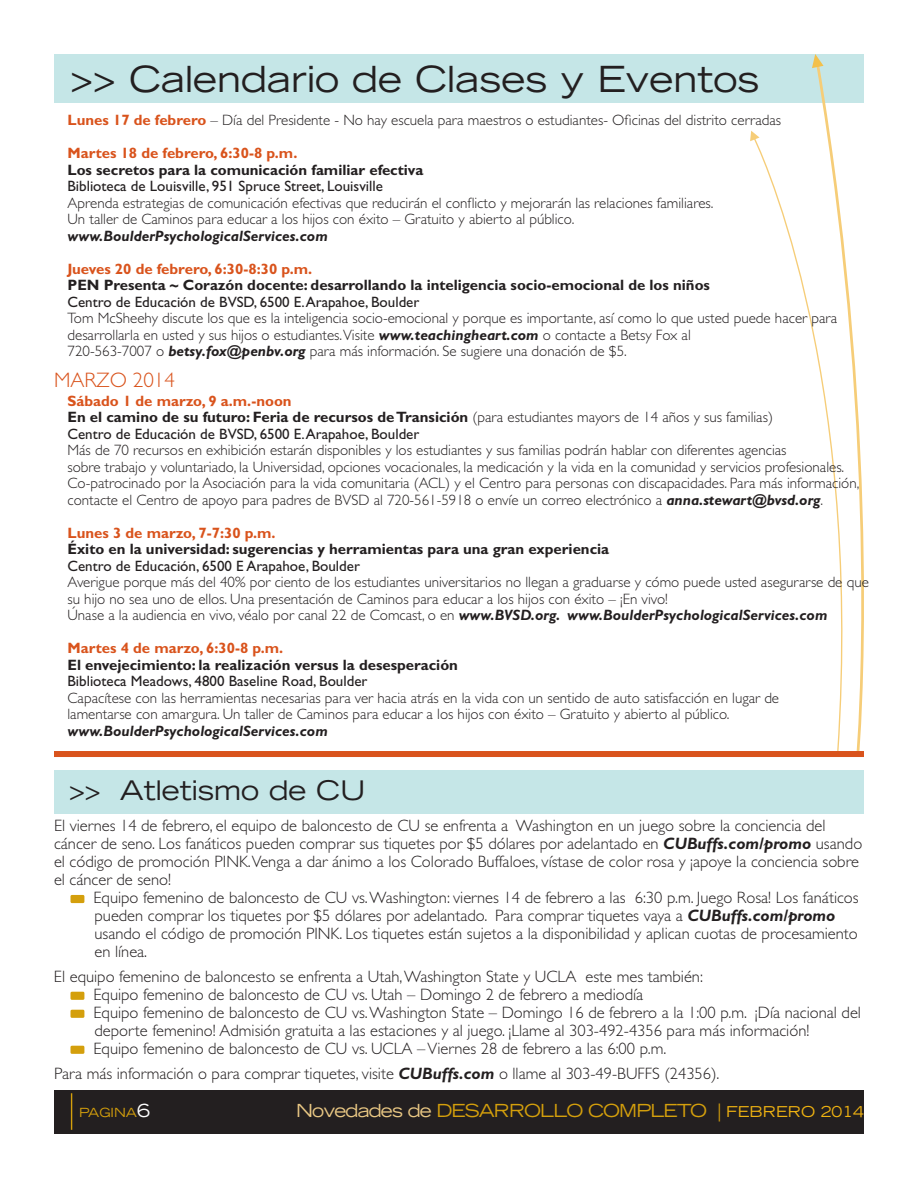
<style>
.page{position:relative;width:918px;height:1188px;background:#fff}
.page>*{position:absolute;margin:0;border:0;box-sizing:border-box;transform-origin:0 0}
.t1{font:expanded 36px "Trade Gothic LT Std";color:#231f20}
.t2{font:expanded 27px "Trade Gothic LT Std";color:#231f20}
.t3{font:300 21px "Gill Sans Std";color:#d9531c}
.t4{font:expanded 18px "Trade Gothic LT Std";letter-spacing:-.05em;color:#d49f0c}
.t5{font:300 16.5px/18px "Gill Sans Std";color:#231f20}
.t6{font:300 15px/16.5px "Gill Sans Std";color:#231f20}
.t7{font:700 15px/16.5px "Gill Sans Std";color:#231f20}
.t8{font:15px "Gill Sans Std";color:#231f20}
.t9{font:700 15px "Gill Sans Std";color:#d9531c}
.t10{font:italic 700 15px "Gill Sans Std";color:#231f20}
.t11{font:expanded 12.6px "Trade Gothic LT Std";color:#d49f0c}
.s1{font-size:37.65px}
.s2{font-weight:700;color:#d9531c}
.s3{font-weight:700;font-style:italic}
.s4{color:#d9531c}
.s5{font-weight:300}
.s6{font-weight:400}
.s7{font-size:18px;color:#fff}
.s8{color:#eac884}
.s9{font-size:15px;color:#efb211}
</style>
<div class="page">
<div style="left:54px;top:1090px;width:810px;height:44px;background:#231f20"></div>
<hr style="left:71px;top:1093px;width:1px;height:37px;background:#d49f0c">
<div style="left:54px;top:54px;width:810px;height:49px;background:#c5e6e7"></div>
<svg style="left:817px;top:68px;width:13px;height:67px"></svg>
<svg style="left:755px;top:135px;width:109px;height:616px"></svg>
<svg style="left:750px;top:131px;width:10px;height:10px"></svg>
<svg style="left:812px;top:54px;width:12px;height:14px"></svg>
<div style="left:54px;top:751px;width:810px;height:6px;background:#d9531c"></div>
<div style="left:70px;top:895px;width:14px;height:8px;background:#d49f0c;border-radius:2px"></div>
<div style="left:70px;top:992px;width:14px;height:8px;background:#d49f0c;border-radius:2px"></div>
<div style="left:70px;top:1010px;width:14px;height:8px;background:#d49f0c;border-radius:2px"></div>
<div style="left:70px;top:1046px;width:14px;height:8px;background:#d49f0c;border-radius:2px"></div>
<div style="left:54px;top:771px;width:810px;height:43px;background:#c5e6e7"></div>
<h1 class="t1" style="left:70px;top:55px;width:690px"><span class="s1">&gt;&gt;</span> Calendario de Clases y Eventos</h1>
<p class="t6" style="left:68px;top:112px;width:715px"><span class="s2">Lunes 17 de febrero</span> – Día del Presidente - No hay escuela para maestros o estudiantes- Oficinas del distrito cerradas</p>
<p class="t9" style="left:68px;top:144px;width:231px">Martes 18 de febrero, 6:30-8 p.m.</p>
<p class="t7" style="left:68px;top:161px;width:358px">Los secretos para la comunicación familiar efectiva</p>
<p class="t8" style="left:68px;top:178px;width:317px">Biblioteca de Louisville, 951 Spruce Street, Louisville</p>
<p class="t6" style="left:68px;top:195px;width:648px">Aprenda estrategias de comunicación efectivas que reducirán el conflicto y mejorarán las relaciones familiares.<br>Un taller de Caminos para educar a los hijos con éxito – Gratuito y abierto al público.</p>
<p class="t10" style="left:68px;top:227px;width:262px">www.BoulderPsychologicalServices.com</p>
<p class="t9" style="left:68px;top:260px;width:246px">Jueves 20 de febrero, 6:30-8:30 p.m.</p>
<p class="t7" style="left:68px;top:277px;width:644px">PEN Presenta ~ Corazón docente: desarrollando la inteligencia socio-emocional de los niños</p>
<p class="t8" style="left:68px;top:293px;width:353px">Centro de Educación de BVSD, 6500 E. Arapahoe, Boulder</p>
<p class="t6" style="left:68px;top:310px;width:771px">Tom McSheehy discute los que es la inteligencia socio-emocional y porque es importante, así como lo que usted puede hacer para desarrollarla en usted y sus hijos o estudiantes.Visite <span class="s3">www.teachingheart.com</span> o contacte a Betsy Fox al<br>720-563-7007 o <span class="s3">betsy.fox@penbv.org</span> para más información. Se sugiere una donación de $5.</p>
<p class="t7" style="left:68px;top:392px;width:707px"><span class="s4">Sábado 1 de marzo, 9 a.m.-noon<br></span>En el camino de su futuro: Feria de recursos de Transición <span class="s5">(para estudiantes mayors de 14 años y sus familias)<br></span><span class="s6">Centro de Educación de BVSD, 6500 E. Arapahoe, Boulder</span></p>
<p class="t6" style="left:68px;top:442px;width:793px">Más de 70 recursos en exhibición estarán disponibles y los estudiantes y sus familias podrán hablar con diferentes agencias<br>sobre trabajo y voluntariado, la Universidad, opciones vocacionales, la medicación y la vida en la comunidad y servicios profesionales.<br>Co-patrocinado por la Asociación para la vida comunitaria (ACL) y el Centro para personas con discapacidades. Para más información, contacte el Centro de apoyo para padres de BVSD al 720-561-5918 o envíe un correo electrónico a <span class="s3">anna.stewart@bvsd.org</span>.</p>
<p class="t9" style="left:68px;top:524px;width:210px">Lunes 3 de marzo, 7-7:30 p.m.</p>
<p class="t7" style="left:68px;top:541px;width:543px">Éxito en la universidad: sugerencias y herramientas para una gran experiencia</p>
<p class="t8" style="left:68px;top:557px;width:294px">Centro de Educación, 6500 E Arapahoe, Boulder</p>
<p class="t6" style="left:68px;top:574px;width:803px">Averigue porque más del 40% por ciento de los estudiantes universitarios no llegan a graduarse y cómo puede usted asegurarse de que su hijo no sea uno de ellos. Una presentación de Caminos para educar a los hijos con éxito – ¡En vivo!<br>Únase a la audiencia en vivo, véalo por canal 22 de Comcast, o en <span class="s3">www.BVSD.org. www.BoulderPsychologicalServices.com</span></p>
<p class="t9" style="left:68px;top:639px;width:217px">Martes 4 de marzo, 6:30-8 p.m.</p>
<p class="t7" style="left:68px;top:656px;width:392px">El envejecimiento: la realización versus la desesperación</p>
<p class="t8" style="left:68px;top:673px;width:302px">Biblioteca Meadows, 4800 Baseline Road, Boulder</p>
<p class="t6" style="left:68px;top:690px;width:713px">Capacítese con las herramientas necesarias para ver hacia atrás en la vida con un sentido de auto satisfacción en lugar de lamentarse con amargura. Un taller de Caminos para educar a los hijos con éxito – Gratuito y abierto al público.</p>
<p class="t10" style="left:68px;top:722px;width:262px">www.BoulderPsychologicalServices.com</p>
<h3 class="t3" style="left:54px;top:368px;width:122px">MARZO 2014</h3>
<h2 class="t2" style="left:69px;top:773px;width:298px">&gt;&gt; Atletismo de CU</h2>
<p class="t5" style="left:54px;top:817px;width:810px">El viernes 14 de febrero, el equipo de baloncesto de CU se enfrenta a Washington en un juego sobre la conciencia del cáncer de seno. Los fanáticos pueden comprar sus tiquetes por $5 dólares por adelantado en <span class="s3">CUBuffs.com/promo</span> usando el código de promoción PINK.Venga a dar ánimo a los Colorado Buffaloes, vístase de color rosa y ¡apoye la conciencia sobre el cáncer de seno!</p>
<p class="t5" style="left:94px;top:889px;width:767px">Equipo femenino de baloncesto de CU vs. Washington: viernes 14 de febrero a las 6:30 p.m. Juego Rosa! Los fanáticos pueden comprar los tiquetes por $5 dólares por adelantado. Para comprar tiquetes vaya a <span class="s3">CUBuffs.com/promo </span>usando el código de promoción PINK. Los tiquetes están sujetos a la disponibilidad y aplican cuotas de procesamiento en línea.</p>
<p class="t5" style="left:94px;top:968px;width:769px;text-indent:-40px">El equipo femenino de baloncesto se enfrenta a Utah, Washington State y UCLA este mes también:<br>Equipo femenino de baloncesto de CU vs. Utah – Domingo 2 de febrero a mediodía<br>Equipo femenino de baloncesto de CU vs. Washington State – Domingo 16 de febrero a la 1:00 p.m. ¡Día nacional del deporte femenino! Admisión gratuita a las estaciones y al juego. ¡Llame al 303-492-4356 para más información!<br>Equipo femenino de baloncesto de CU vs. UCLA – Viernes 28 de febrero a las 6:00 p.m.</p>
<p class="t5" style="left:54px;top:1064px;width:667px">Para más información o para comprar tiquetes, visite <span class="s3">CUBuffs.com</span> o llame al 303-49-BUFFS (24356).</p>
<p class="t11" style="left:79px;top:1105px;width:73px">PAGINA<span class="s7">6</span></p>
<p class="t4" style="left:296px;top:1099px;width:569px"><span class="s8">Novedades de</span> DESARROLLO COMPLETO | <span class="s9">FEBRERO 2014</span></p>
</div>
